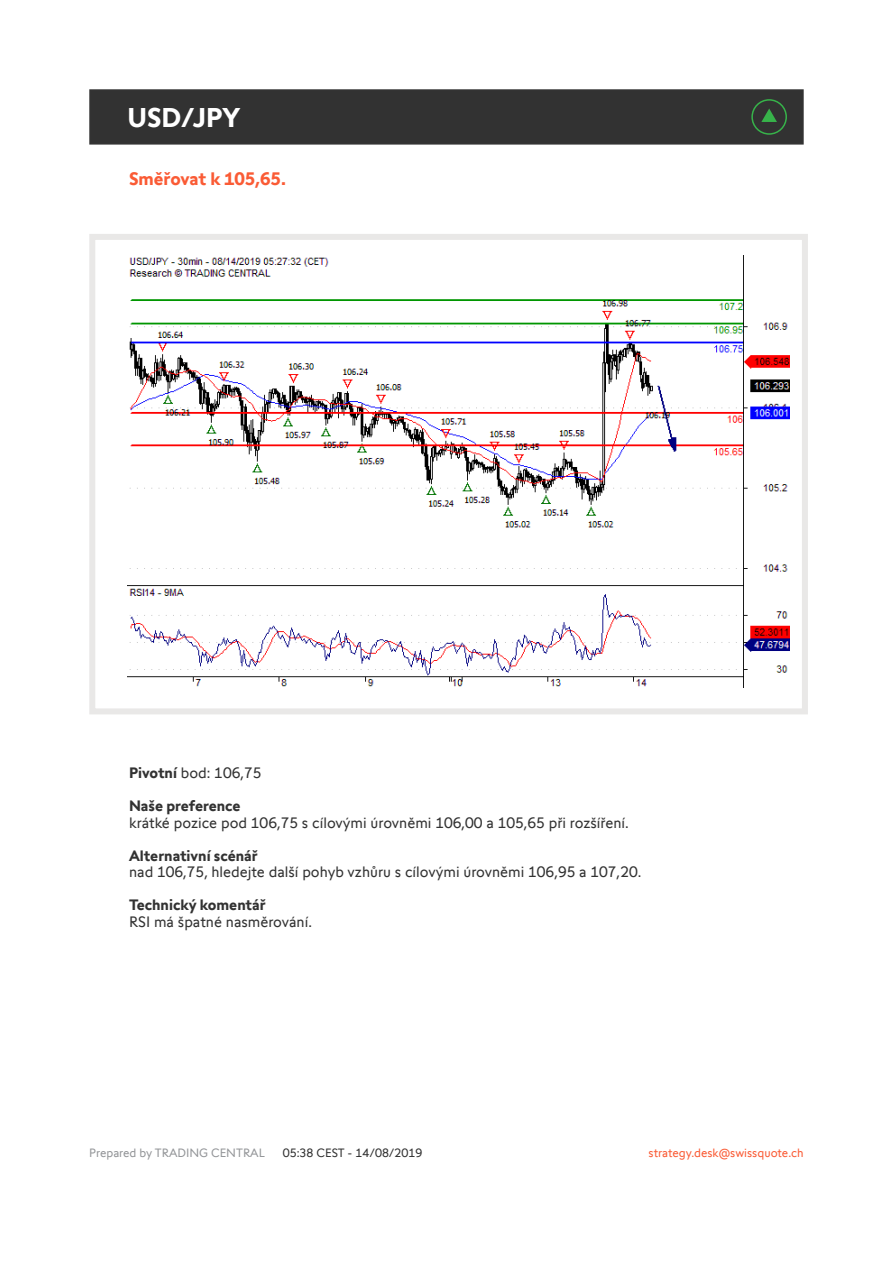
<style>
.page{position:relative;width:893px;height:1263px;background:#fff}
.page>*{position:absolute;margin:0;border:0;box-sizing:border-box;transform-origin:0 0}
.t1{font:700 27px "Swissquote CT";color:#fff}
.t2{font:700 18px "Swissquote CT";letter-spacing:-.005em;color:#fa5b35}
.t3{font:15px "Swissquote CT";color:#323232}
.t4{font:700 15px "Swissquote CT";color:#323232}
.t5{font:12px "Swissquote CT";color:#fa5b35}
.t6{font:12px "Swissquote CT";color:#939598}
.t7{font:12px "Swissquote CT";color:#323232}
.s1{font-weight:700}
</style>
<div class="page">
<div style="left:89px;top:234px;width:719px;height:480px;border:6px solid #e9e8e7"></div>
<div style="left:89px;top:89px;width:715px;height:56px;background:#323232;border:2px solid #323232"></div>
<img style="left:128px;top:255px;width:661px;height:432px">
<svg style="left:751px;top:99px;width:36px;height:36px"></svg>
<h1 class="t1" style="left:128px;top:101px;width:114px">USD/JPY</h1>
<p class="t2" style="left:129px;top:168px;width:158px">Směřovat k 105,65.</p>
<p class="t3" style="left:129px;top:764px;width:134px"><span class="s1">Pivotní</span> bod: 106,75</p>
<p class="t4" style="left:129px;top:797px;width:113px">Naše preference</p>
<p class="t3" style="left:129px;top:814px;width:501px">krátké pozice pod 106,75 s cílovými úrovněmi 106,00 a 105,65 při rozšíření.</p>
<p class="t4" style="left:129px;top:846px;width:130px">Alternativní scénář</p>
<p class="t3" style="left:129px;top:863px;width:514px">nad 106,75, hledejte další pohyb vzhůru s cílovými úrovněmi 106,95 a 107,20.</p>
<p class="t4" style="left:129px;top:896px;width:138px">Technický komentář</p>
<p class="t3" style="left:129px;top:913px;width:184px">RSI má špatné nasměrování.</p>
<p class="t6" style="left:89px;top:1145px;width:177px">Prepared by TRADING CENTRAL</p>
<p class="t7" style="left:283px;top:1145px;width:141px">05:38 CEST - 14/08/2019</p>
<p class="t5" style="left:649px;top:1145px;width:157px">strategy.desk@swissquote.ch</p>
</div>
